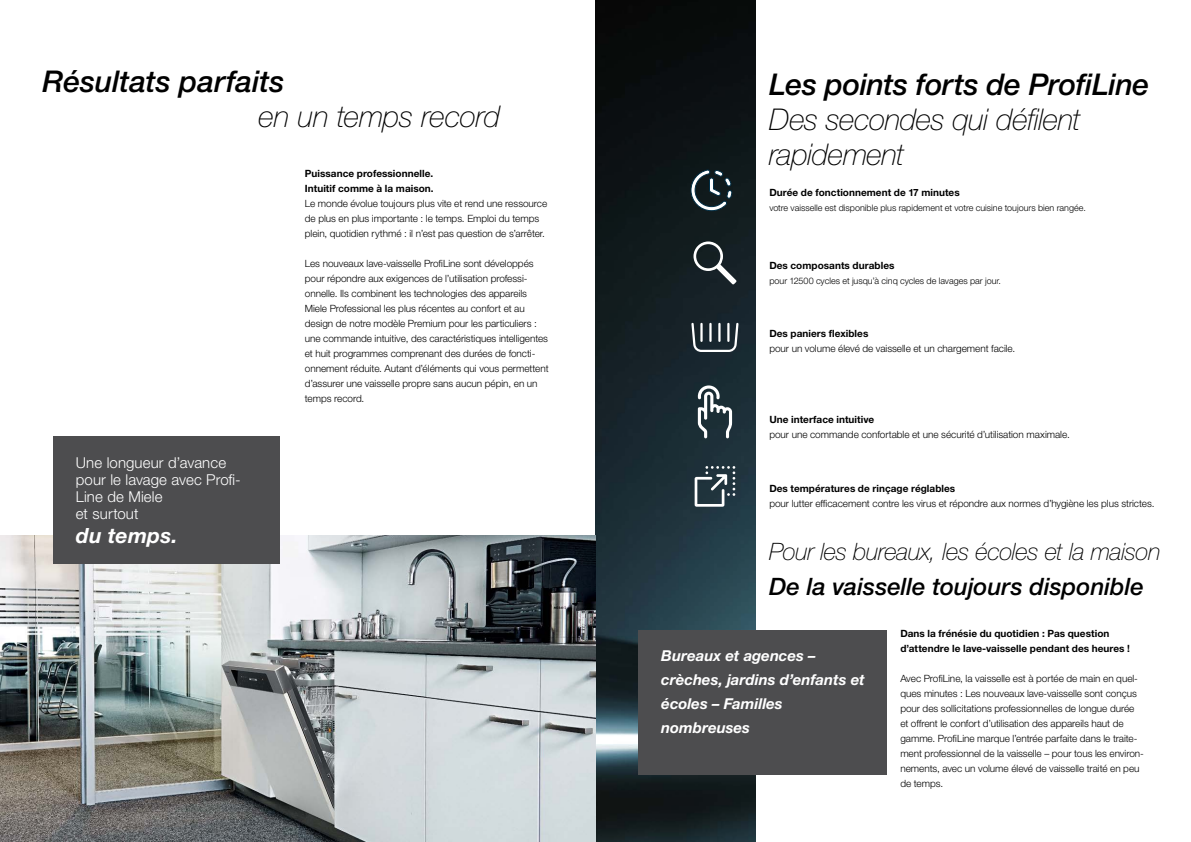
<style>
.page{position:relative;width:1191px;height:842px;background:#fff}
.page>*{position:absolute;margin:0;border:0;box-sizing:border-box;transform-origin:0 0}
.Head_innen_light{font:italic 100 30px/35px "Helvetica Neue LTW1 G";letter-spacing:-.02em;color:#000}
.Head_Innen_bold{font:italic 500 30px "Helvetica Neue LTW1 G";letter-spacing:-.01em;color:#000}
.Head_innen_light-2{font:italic 100 24px "Helvetica Neue LTW1 G";letter-spacing:-.02em;color:#000}
.Head_Innen_bold-2{font:italic 500 24px "Helvetica Neue LTW1 G";color:#000}
.t1{font:italic 700 21px "Helvetica Neue LTW1 G";letter-spacing:.005em;color:#fff}
.Störer_bold_kursiv{font:italic 700 15px/24px "Helvetica Neue LTW1 G";color:#fff}
.Störer_regular{font:300 15px/17px "Helvetica Neue LTW1 G";letter-spacing:.01em;color:#fff}
.Body{font:300 10px/15px "Helvetica Neue LTW1 G";letter-spacing:-.005em;color:#000}
.Body_bold{font:700 10px/15px "Helvetica Neue LTW1 G";letter-spacing:.005em;color:#000}
.Body-2{font:300 9px "Helvetica Neue LTW1 G";color:#000}
</style>
<div class="page">
<img style="left:595px;top:0;width:160px;height:842px">
<svg style="left:691px;top:323px;width:47px;height:29px"></svg>
<svg style="left:693px;top:241px;width:43px;height:44px;background:#3f484c"></svg>
<svg style="left:698px;top:385px;width:34px;height:53px"></svg>
<svg style="left:694px;top:466px;width:41px;height:41px"></svg>
<img style="left:0;top:536px;width:595px;height:306px">
<div style="left:53px;top:437px;width:227px;height:127px;background:#4d4d4f"></div>
<div style="left:638px;top:630px;width:248px;height:145px;background:#4d4d4f"></div>
<svg style="left:690px;top:169px;width:42px;height:43px;background:#3a474c"></svg>
<p class="Head_Innen_bold" style="left:43px;top:64px;width:243px">Résultats parfaits</p>
<p class="Head_innen_light" style="left:259px;top:99px;width:243px">en un temps record</p>
<p class="Body_bold" style="left:305px;top:166px;width:130px">Puissance professionnelle.</p>
<p class="Body_bold" style="left:305px;top:181px;width:130px">Intuitif comme à la maison.</p>
<p class="Body" style="left:305px;top:196px;width:244px">Le monde évolue toujours plus vite et rend une ressource de plus en plus importante : le temps. Emploi du temps plein, quotidien rythmé : il n’est pas question de s’arrêter.</p>
<p class="Body" style="left:305px;top:256px;width:245px">Les nouveaux lave-vaisselle ProfiLine sont développés pour répondre aux exigences de l’utilisation professi&shy;onnelle. Ils combinent les technologies des appareils Miele Professional les plus récentes au confort et au design de notre modèle Premium pour les particuliers : une commande intuitive, des caractéristiques intelligentes et huit programmes comprenant des durées de foncti&shy;onnement réduite. Autant d’éléments qui vous permettent d’assurer une vaisselle propre sans aucun pépin, en un temps record.</p>
<p class="Störer_regular" style="left:76px;top:454px;width:166px">Une longueur d’avance pour le lavage avec Profi-<br>Line de Miele</p>
<p class="Störer_regular" style="left:76px;top:505px;width:64px">et surtout</p>
<p class="t1" style="left:76px;top:523px;width:103px">du temps.</p>
<p class="Head_Innen_bold" style="left:769px;top:67px;width:381px">Les points forts de ProfiLine</p>
<p class="Head_innen_light" style="left:769px;top:102px;width:313px">Des secondes qui défilent rapidement</p>
<p class="Body_bold" style="left:769px;top:185px;width:192px">Durée de fonctionnement de 17 minutes</p>
<p class="Body-2" style="left:769px;top:202px;width:318px">votre vaisselle est disponible plus rapidement et votre cuisine toujours bien rangée.</p>
<p class="Body_bold" style="left:769px;top:258px;width:127px">Des composants durables</p>
<p class="Body-2" style="left:769px;top:276px;width:233px">pour 12500 cycles et jusqu’à cinq cycles de lavages par jour.</p>
<p class="Body_bold" style="left:769px;top:326px;width:101px">Des paniers flexibles</p>
<p class="Body" style="left:769px;top:341px;width:247px">pour un volume élevé de vaisselle et un chargement facile.</p>
<p class="Body_bold" style="left:769px;top:412px;width:106px">Une interface intuitive</p>
<p class="Body" style="left:769px;top:427px;width:302px">pour une commande confortable et une sécurité d’utilisation maximale.</p>
<p class="Body_bold" style="left:769px;top:481px;width:187px">Des températures de rinçage réglables</p>
<p class="Body" style="left:769px;top:496px;width:386px">pour lutter efficacement contre les virus et répondre aux normes d’hygiène les plus strictes.</p>
<p class="Head_innen_light-2" style="left:769px;top:537px;width:393px">Pour les bureaux, les écoles et la maison</p>
<p class="Head_Innen_bold-2" style="left:769px;top:572px;width:376px">De la vaisselle toujours disponible</p>
<p class="Body_bold" style="left:900px;top:626px;width:231px">Dans la frénésie du quotidien : Pas question d’attendre le lave-vaisselle pendant des heures !</p>
<p class="Body" style="left:900px;top:671px;width:245px">Avec ProfiLine, la vaisselle est à portée de main en quel&shy;ques minutes : Les nouveaux lave-vaisselle sont conçus pour des sollicitations professionnelles de longue durée et offrent le confort d’utilisation des appareils haut de gamme. ProfiLine marque l’entrée parfaite dans le traite&shy;ment professionnel de la vaisselle – pour tous les environ&shy;nements, avec un volume élevé de vaisselle traité en peu de temps.</p>
<p class="Störer_bold_kursiv" style="left:661px;top:644px;width:205px">Bureaux et agences – crèches, jardins d’enfants et écoles – Familles nombreuses</p>
</div>
